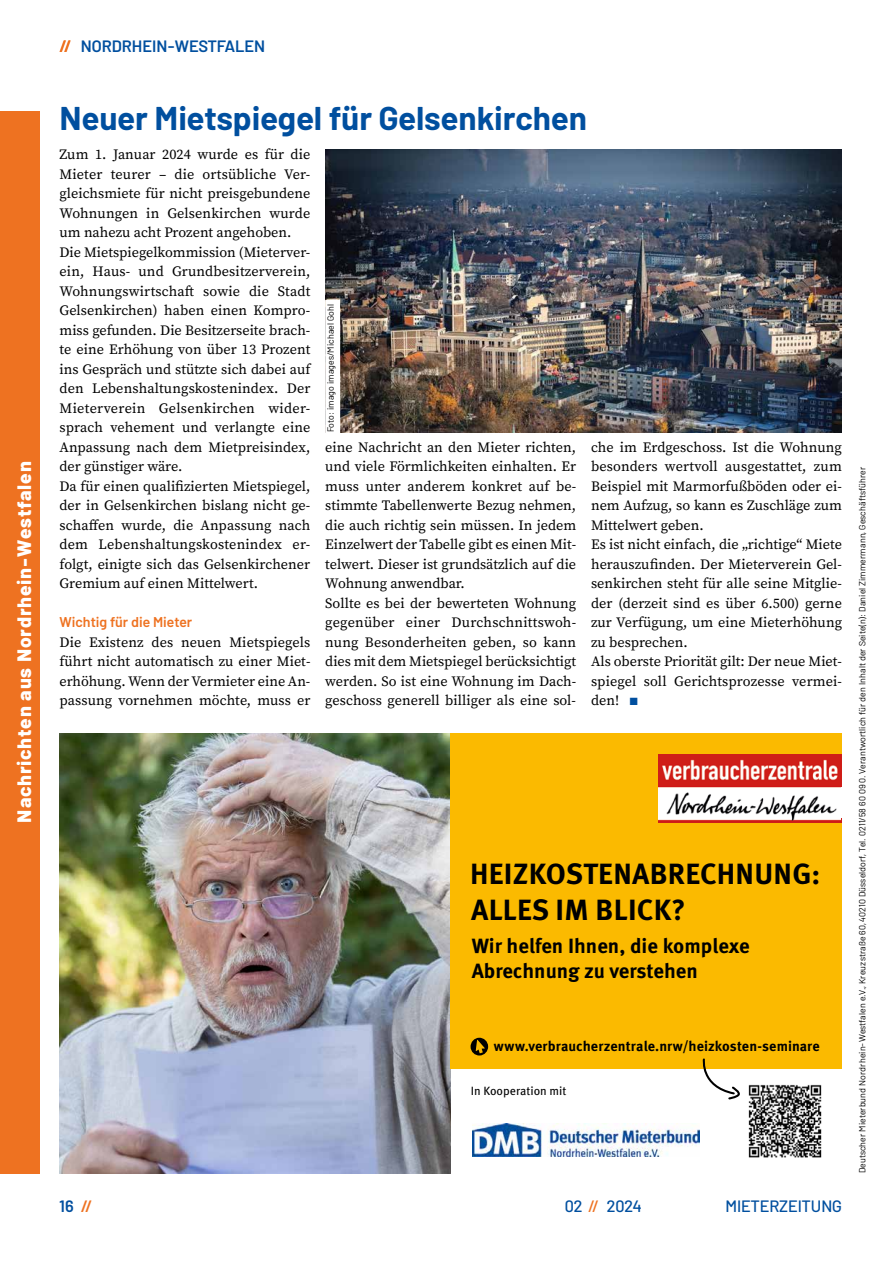
<style>
.page{position:relative;width:893px;height:1263px;background:#fff}
.page>*{position:absolute;margin:0;border:0;box-sizing:border-box;transform-origin:0 0}
.t1{font:700 33px "Barlow";color:#004f9f}
.t2{font:700 29.25px/35.2px "Meta Pro";letter-spacing:.01em;color:#000}
.t3{font:700 20.55px/25px "Meta Pro";color:#000}
.t4{font:800 19.5px "Barlow";letter-spacing:.04em;color:#fff}
.t5{font:600 16.5px "Barlow";color:#004f9f}
.t6{font:500 16.5px "Barlow";color:#004f9f}
.t7{font:14.25px/19.5px "Source Serif Pro";color:#000}
.t8{font:600 14.25px "Barlow";color:#ee7221}
.t9{font:700 14.1px "Meta Pro";letter-spacing:.005em;color:#000}
.t10{font:12px "Meta Pro";color:#000}
.t11{font:9px "Barlow";letter-spacing:.01em;color:#000}
.s1{color:#ee7221}
.s2{color:#004f9f}
</style>
<div class="page">
<div style="left:0;top:111px;width:40px;height:1062px;background:#ee7221"></div>
<img style="left:60px;top:733px;width:391px;height:440px">
<div style="left:451px;top:733px;width:391px;height:335px;background:#fbba00"></div>
<svg style="left:700px;top:1058px;width:41px;height:42px"></svg>
<img style="left:659px;top:754px;width:182px;height:68px">
<hr style="left:841px;top:787px;width:1px;height:32px;background:#fff">
<hr style="left:841px;top:754px;width:1px;height:33px;background:#cf1e17">
<img style="left:748px;top:1084px;width:74px;height:74px">
<img style="left:472px;top:1124px;width:227px;height:32px">
<svg style="left:470px;top:1037px;width:18px;height:18px"></svg>
<img style="left:325px;top:150px;width:517px;height:282px">
<div style="left:325px;top:300px;width:15px;height:134px;background:#fff"></div>
<p class="t5" style="left:60px;top:34px;width:207px"><span class="s1">//</span> NORDRHEIN-WESTFALEN</p>
<h1 class="t1" style="left:60px;top:94px;width:529px">Neuer Mietspiegel für Gelsenkirchen</h1>
<p class="t7" style="left:60px;top:145px;width:252px">Zum 1. Januar 2024 wurde es für die Mieter teurer – die ortsübliche Ver&shy;gleichsmiete für nicht preisgebundene Wohnungen in Gelsenkirchen wurde um nahezu acht Prozent angehoben.<br>Die Mietspiegelkommission (Mieterver&shy;ein, Haus- und Grundbesitzerverein, Wohnungswirtschaft sowie die Stadt Gelsenkirchen) haben einen Kompro&shy;miss gefunden. Die Besitzerseite brach&shy;te eine Erhöhung von über 13 Prozent ins Gespräch und stützte sich dabei auf den Lebenshaltungskostenindex. Der Mieterverein Gelsenkirchen wider&shy;sprach vehement und verlangte eine Anpassung nach dem Mietpreisindex, der günstiger wäre.<br>Da für einen qualifizierten Mietspiegel, der in Gelsenkirchen bislang nicht ge&shy;schaffen wurde, die Anpassung nach dem Lebenshaltungskostenindex er&shy;folgt, einigte sich das Gelsenkirchener Gremium auf einen Mittelwert.</p>
<p class="t8" style="left:60px;top:612px;width:134px">Wichtig für die Mieter</p>
<p class="t7" style="left:60px;top:632px;width:252px;text-align:justify">Die Existenz des neuen Mietspiegels führt nicht automatisch zu einer Miet&shy;erhöhung. Wenn der Vermieter eine An&shy;passung vornehmen möchte, muss er</p>
<p class="t11" style="left:324px;top:432px;width:130px;rotate:-90deg">Foto: imago images/Michael Gohl</p>
<p class="t7" style="left:325px;top:437px;width:252px">eine Nachricht an den Mieter richten, und viele Förmlichkeiten einhalten. Er muss unter anderem konkret auf be&shy;stimmte Tabellenwerte Bezug nehmen, die auch richtig sein müssen. In jedem Einzelwert der Tabelle gibt es einen Mit&shy;telwert. Dieser ist grundsätzlich auf die Wohnung anwendbar.<br>Sollte es bei der bewerteten Wohnung gegenüber einer Durchschnittswoh&shy;nung Besonderheiten geben, so kann dies mit dem Mietspiegel berücksichtigt werden. So ist eine Wohnung im Dach&shy;geschoss generell billiger als eine sol-</p>
<p class="t7" style="left:591px;top:437px;width:252px">che im Erdgeschoss. Ist die Wohnung besonders wertvoll ausgestattet, zum Beispiel mit Marmorfußböden oder ei&shy;nem Aufzug, so kann es Zuschläge zum Mittelwert geben.<br>Es ist nicht einfach, die „richtige“ Miete herauszufinden. Der Mieterverein Gel&shy;senkirchen steht für alle seine Mitglie&shy;der (derzeit sind es über 6.500) gerne zur Verfügung, um eine Mieterhöhung zu besprechen.<br>Als oberste Priorität gilt: Der neue Miet&shy;spiegel soll Gerichtsprozesse vermei&shy;den! <span class="s2">■</span></p>
<h3 class="t4" style="left:10px;top:822px;width:362px;rotate:-90deg">Nachrichten aus Nordrhein-Westfalen</h3>
<p class="t11" style="left:856px;top:1173px;width:708px;rotate:-90deg">Deutscher Mieterbund Nordrhein-Westfalen e.V., Kreuzstraße 60, 40210 Düsseldorf, Tel. 0211/58 60 09 0. Verantwortlich für den Inhalt der Seite(n): Daniel Zimmermann, Geschäftsführer</p>
<h2 class="t2" style="left:470px;top:854px;width:352px">HEIZKOSTENABRECHNUNG:<br>ALLES IM BLICK?</h2>
<h3 class="t3" style="left:472px;top:932px;width:279px">Wir helfen Ihnen, die komplexe<br>Abrechnung zu verstehen</h3>
<p class="t9" style="left:494px;top:1035px;width:327px">www.verbraucherzentrale.nrw/heizkosten-seminare</p>
<p class="t10" style="left:471px;top:1081px;width:97px">In Kooperation mit</p>
<p class="t5" style="left:60px;top:1193px;width:34px">16 <span class="s1">//</span></p>
<p class="t6" style="left:565px;top:1194px;width:78px">02 <span class="s1">//</span> 2024</p>
<p class="t6" style="left:725px;top:1194px;width:118px">MIETERZEITUNG</p>
</div>
